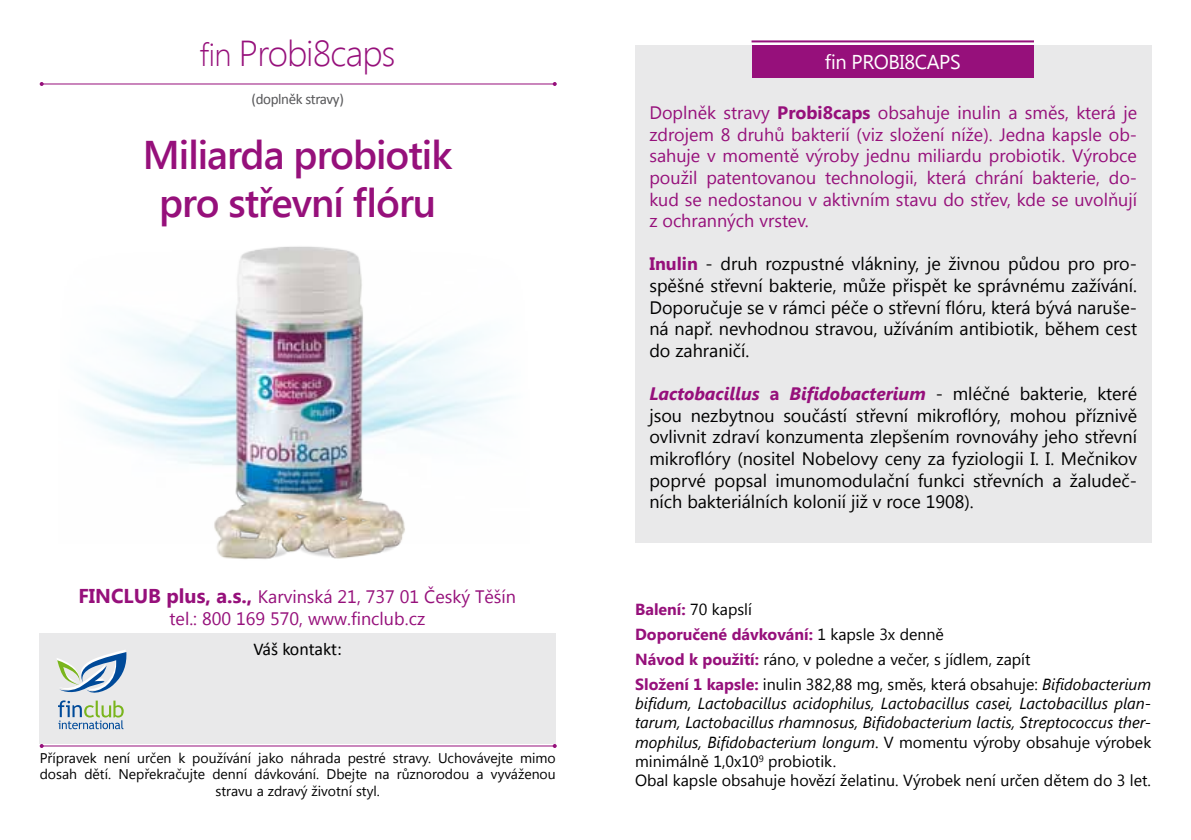
<style>
.page{position:relative;width:1191px;height:840px;background:#fff}
.page>*{position:absolute;margin:0;border:0;box-sizing:border-box;transform-origin:0 0}
.t1{font:600 40px/48px "Segoe UI";letter-spacing:-.025em;color:#96107b;text-align:center}
.t2{font:300 36px "Segoe UI";letter-spacing:-.025em;color:#96107b}
.t3{font:20px "Segoe UI";letter-spacing:-.02em;color:#fff}
.t4{font:18px/21.6px "Segoe UI";color:#000;text-align:justify}
.t5{font:18px/21.6px "Segoe UI";color:#96107b;text-align:center}
.t6{font:18px "Calibri";letter-spacing:-.005em;color:#000}
.t7{font:italic 16px/19.2px "Segoe UI";color:#000}
.t8{font:16px/24.8px "Segoe UI";color:#000}
.t9{font:15px "Calibri";letter-spacing:-.025em;color:#58585a}
.t10{font:14px/16.8px "Segoe UI";color:#000;text-align:center}
.s1{font-size:32px}
.s2{font-weight:700;font-size:20px}
.s3{font-weight:700}
.s4{font-weight:700;color:#96107b}
.s5{font-weight:700;font-style:italic;color:#96107b}
.s6{font-style:italic}
.s7{font-style:normal}
</style>
<div class="page">
<img style="left:142px;top:246px;width:276px;height:313px">
<div style="left:635px;top:45px;width:516px;height:497px;background:#e9e9ea"></div>
<div style="left:752px;top:45px;width:281px;height:33px;background:#96107b"></div>
<hr style="left:751px;top:40px;width:283px;height:2px;background:#96107b">
<hr style="left:42px;top:83px;width:513px;height:1px;background:#96107b">
<svg style="left:40px;top:82px;width:4px;height:4px"></svg>
<svg style="left:553px;top:82px;width:4px;height:4px"></svg>
<div style="left:40px;top:633px;width:516px;height:110px;background:#e9e9ea"></div>
<hr style="left:42px;top:745px;width:513px;height:1px;background:#96107b">
<svg style="left:40px;top:743px;width:4px;height:4px"></svg>
<svg style="left:553px;top:743px;width:4px;height:4px"></svg>
<svg style="left:57px;top:650px;width:70px;height:78px"></svg>
<h2 class="t2" style="left:200px;top:28px;width:197px"><span class="s1">fin</span> Probi8caps</h2>
<p class="t9" style="left:251px;top:89px;width:94px">(doplněk stravy)</p>
<h1 class="t1" style="left:143px;top:129px;width:311px">Miliarda probiotik pro střevní flóru</h1>
<p class="t5" style="left:78px;top:584px;width:439px"><span class="s2">FINCLUB plus, a.s.,</span> Karvinská 21, 737 01 Český Těšín tel.: 800 169 570, www.finclub.cz</p>
<p class="t6" style="left:253px;top:637px;width:90px">Váš kontakt:</p>
<p class="t10" style="left:40px;top:748px;width:517px">Přípravek není určen k používání jako náhrada pestré stravy. Uchovávejte mimo dosah dětí. Nepřekračujte denní dávkování. Dbejte na různorodou a vyváženou stravu a zdravý životní styl.</p>
<p class="t3" style="left:825px;top:48px;width:137px">fin Pro bi8caps</p>
<p class="t5" style="left:649px;top:101px;width:489px;text-align:justify">Doplněk stravy <span class="s3">Probi8caps</span> obsahuje inulin a směs, která je zdrojem 8 druhů bakterií (viz složení níže). Jedna kapsle ob&shy;sahuje v momentě výroby jednu miliardu probiotik. Výrobce použil patentovanou technologii, která chrání bakterie, do&shy;kud se nedostanou v aktivním stavu do střev, kde se uvolňují z ochranných vrstev.</p>
<p class="t4" style="left:649px;top:252px;width:489px"><span class="s4">Inulin</span> - druh rozpustné vlákniny, je živnou půdou pro pro&shy;spěšné střevní bakterie, může přispět ke správnému zažívání.<br>Doporučuje se v rámci péče o střevní flóru, která bývá naruše&shy;ná např. nevhodnou stravou, užíváním antibiotik, během cest do zahraničí.</p>
<p class="t4" style="left:649px;top:382px;width:489px"><span class="s5">Lactobacillus</span> <span class="s4">a</span> <span class="s5">Bifidobacterium</span> - mléčné bakterie, které jsou nezbytnou součástí střevní mikroflóry, mohou příznivě ovlivnit zdraví konzumenta zlepšením rovnováhy jeho střevní mikroflóry (nositel Nobelovy ceny za fyziologii I. I. Mečnikov poprvé popsal imunomodulační funkci střevních a žaludeč&shy;ních bakteriálních kolonií již v roce 1908).</p>
<p class="t8" style="left:635px;top:596px;width:517px"><span class="s4">Balení:</span> 70 kapslí<br><span class="s4">Doporučené dávkování:</span> 1 kapsle 3x denně<br><span class="s4">Návod k použití:</span> ráno, v poledne a večer, s jídlem, zapít<br><span class="s4">Složení 1 kapsle:</span> inulin 382,88 mg, směs, která obsahuje: <span class="s6">Bifidobacterium</span></p>
<p class="t7" style="left:635px;top:692px;width:517px">bifidum, Lactobacillus acidophilus, Lactobacillus casei, Lactobacillus plan&shy;tarum, Lactobacillus rhamnosus, Bifidobacterium lactis, Streptococcus ther&shy;mophilus, Bifidobacterium longum<span class="s7">. V momentu výroby obsahuje výrobek minimálně 1,0x10</span><sup>9</sup> <span class="s7">probiotik.<br>Obal kapsle obsahuje hovězí želatinu. Výrobek není určen dětem do 3 let.</span></p>
</div>
